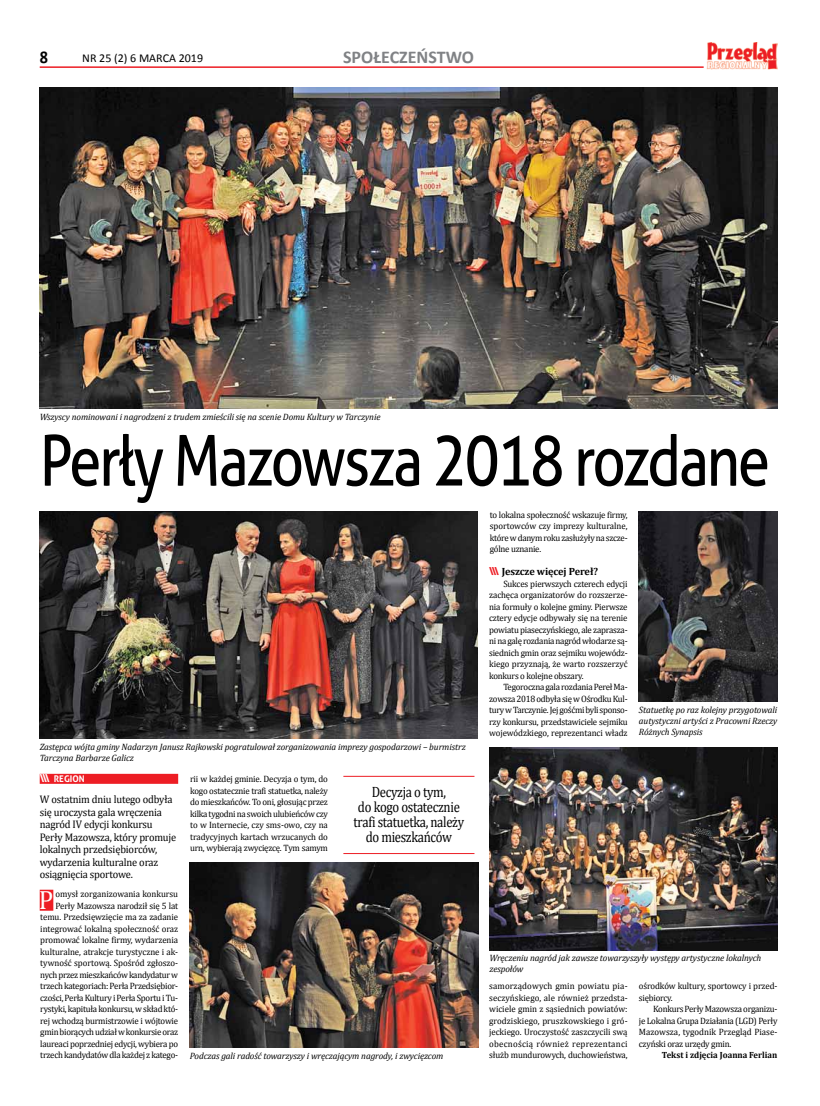
<style>
.page{position:relative;width:820px;height:1106px;background:#fff}
.page>*{position:absolute;margin:0;border:0;box-sizing:border-box;transform-origin:0 0}
.t1{font:70px "Aller";letter-spacing:-.04em;color:#000;scale:.83 1}
.t2{font:26.5px "Cambria";color:#fff;scale:.96 1}
.t3{font:700 18px "Calibri";color:#808285}
.t4{font:700 18px "Calibri";color:#000;scale:.9 1}
.t5{font:15px/15px "Cambria";letter-spacing:-.025em;color:#000;text-align:center;scale:.85 1}
.t6{font:12px "Calibri";color:#000}
.t7{font:11px/12.5px "Cambria";letter-spacing:-.015em;color:#000;scale:.95 1}
.t8{font:700 10.5px "Cambria";letter-spacing:-.01em;color:#000}
.t9{font:9.2px/11.5px "Cambria";letter-spacing:-.025em;color:#000;text-align:justify;scale:.96 1}
.t10{font:italic 9.2px/11px "Cambria";letter-spacing:-.01em;color:#000}
.t11{font:700 9.2px "Aller";color:#fff;scale:.96 1}
.t12{font:700 9px "Cambria";color:#000;scale:.96 1}
.s1{font-size:11px}
.s2{font-family:"Aller";font-size:11px;color:#ed1d24}
</style>
<div class="page">
<hr style="left:40px;top:66px;width:663px;height:2px;background:#ed1d24">
<img style="left:706px;top:42px;width:71px;height:28px">
<div style="left:40px;top:773px;width:138px;height:10px;background:#ed1d24"></div>
<div style="left:40px;top:889px;width:13px;height:21px;background:#ed1d24"></div>
<img style="left:40px;top:88px;width:737px;height:320px">
<img style="left:190px;top:862px;width:288px;height:185px">
<img style="left:489px;top:747px;width:288px;height:203px">
<img style="left:638px;top:511px;width:139px;height:190px">
<img style="left:40px;top:511px;width:437px;height:227px">
<hr style="left:343px;top:775px;width:131px;height:1px;background:#ed1d24">
<hr style="left:343px;top:853px;width:131px;height:1px;background:#ed1d24">
<h3 class="t4" style="left:40px;top:45px;width:11px">8</h3>
<h3 class="t6" style="left:82px;top:51px;width:122px">NR 25 (2) 6 MARCA 2019</h3>
<h3 class="t3" style="left:343px;top:45px;width:132px">SPOŁECZEŃSTWO</h3>
<p class="t10" style="left:40px;top:410px;width:342px">Wszyscy nominowani i nagrodzeni z trudem zmieścili się na scenie Domu Kultury w Tarczynie</p>
<h1 class="t1" style="left:40px;top:418px;width:881px">Perły Mazowsza 2018 rozdane</h1>
<p class="t10" style="left:40px;top:741px;width:427px">Zastępca wójta gminy Nadarzyn Janusz Rajkowski pogratulował zorganizowania imprezy gospodarzowi – burmistrz<br>Tarczyna Barbarze Galicz</p>
<h3 class="t5" style="left:353px;top:784px;width:131px">Decyzja o tym,<br>do kogo ostatecznie trafi statuetka, należy do mieszkańców</h3>
<p class="t11" style="left:40px;top:773px;width:48px"><span class="s1">\\\</span> REGION</p>
<p class="t7" style="left:40px;top:793px;width:145px">W ostatnim dniu lutego odbyła się uroczysta gala wręczenia nagród IV edycji konkursu<br>Perły Mazowsza, który promuje lokalnych przedsiębiorców, wydarzenia kulturalne oraz osiągnięcia sportowe.</p>
<h2 class="t2" style="left:39px;top:884px;width:17px">P</h2>
<p class="t9" style="left:190px;top:773px;width:145px">rii w każdej gminie. Decyzja o tym, do kogo ostatecznie trafi statuetka, należy do mieszkańców. To oni, głosując przez kilka tygodni na swoich ulubieńców czy to w Internecie, czy sms-owo, czy na tradycyjnych kartach wrzucanych do urn, wybierają zwycięzcę. Tym samym</p>
<p class="t9" style="left:40px;top:888px;width:145px;text-align:right">omysł zorganizowania konkursu Perły Mazowsza narodził się 5 lat temu. Przedsięwzięcie ma za zadanie integrować lokalną społeczność oraz promować lokalne firmy, wydarzenia kulturalne, atrakcje turystyczne i ak&shy;tywność sportową. Spośród zgłoszo&shy;nych przez mieszkańców kandydatur w trzech kategoriach: Perła Przedsiębior&shy;czości, Perła Kultury i Perła Sportu i Tu&shy;rystyki, kapituła konkursu, w skład któ&shy;rej wchodzą burmistrzowie i wójtowie gmin biorących udział w konkursie oraz laureaci poprzedniej edycji, wybiera po trzech kandydatów dla każdej z katego-</p>
<p class="t10" style="left:190px;top:1049px;width:255px">Podczas gali radość towarzyszy i wręczającym nagrody, i zwycięzcom</p>
<p class="t9" style="left:489px;top:509px;width:145px">to lokalna społeczność wskazuje firmy, sportowców czy imprezy kulturalne, które w danym roku zasłużyły na szcze&shy;gólne uznanie.</p>
<p class="t8" style="left:489px;top:564px;width:110px"><span class="s2">\\\</span> Jeszcze więcej Pereł?</p>
<p class="t9" style="left:489px;top:578px;width:146px;text-indent:14px">Sukces pierwszych czterech edycji zachęca organizatorów do rozszerze&shy;nia formuły o kolejne gminy. Pierwsze cztery edycje odbywały się na terenie powiatu piaseczyńskiego, ale zaprasza&shy;ni na galę rozdania nagród włodarze są&shy;siednich gmin oraz sejmiku wojewódz&shy;kiego przyznają, że warto rozszerzyć konkurs o kolejne obszary.</p>
<p class="t9" style="left:489px;top:681px;width:146px;text-indent:14px">Tegoroczna gala rozdania Pereł Ma&shy;zowsza 2018 odbyła się w Ośrodku Kul&shy;tury w Tarczynie. Jej gośćmi byli sponso&shy;rzy konkursu, przedstawiciele sejmiku wojewódzkiego, reprezentanci władz</p>
<p class="t10" style="left:638px;top:704px;width:140px;text-align:justify">Statuetkę po raz kolejny przygotowali autystyczni artyści z Pracowni Rzeczy Różnych Synapsis</p>
<p class="t10" style="left:489px;top:952px;width:273px">Wręczeniu nagród jak zawsze towarzyszyły występy artystyczne lokalnych zespołów</p>
<p class="t9" style="left:489px;top:980px;width:146px">samorządowych gmin powiatu pia&shy;seczyńskiego, ale również przedsta&shy;wiciele gmin z sąsiednich powiatów: grodziskiego, pruszkowskiego i gró&shy;jeckiego. Uroczystość zaszczycili swą obecnością również reprezentanci służb mundurowych, duchowieństwa,</p>
<p class="t9" style="left:638px;top:980px;width:146px">ośrodków kultury, sportowcy i przed&shy;siębiorcy.</p>
<p class="t9" style="left:638px;top:1003px;width:146px;text-indent:14px">Konkurs Perły Mazowsza organizu&shy;je Lokalna Grupa Działania (LGD) Perły Mazowsza, tygodnik Przegląd Piase&shy;czyński oraz urzędy gmin.</p>
<p class="t12" style="left:661px;top:1049px;width:122px">Tekst i zdjęcia Joanna Ferlian</p>
</div>
